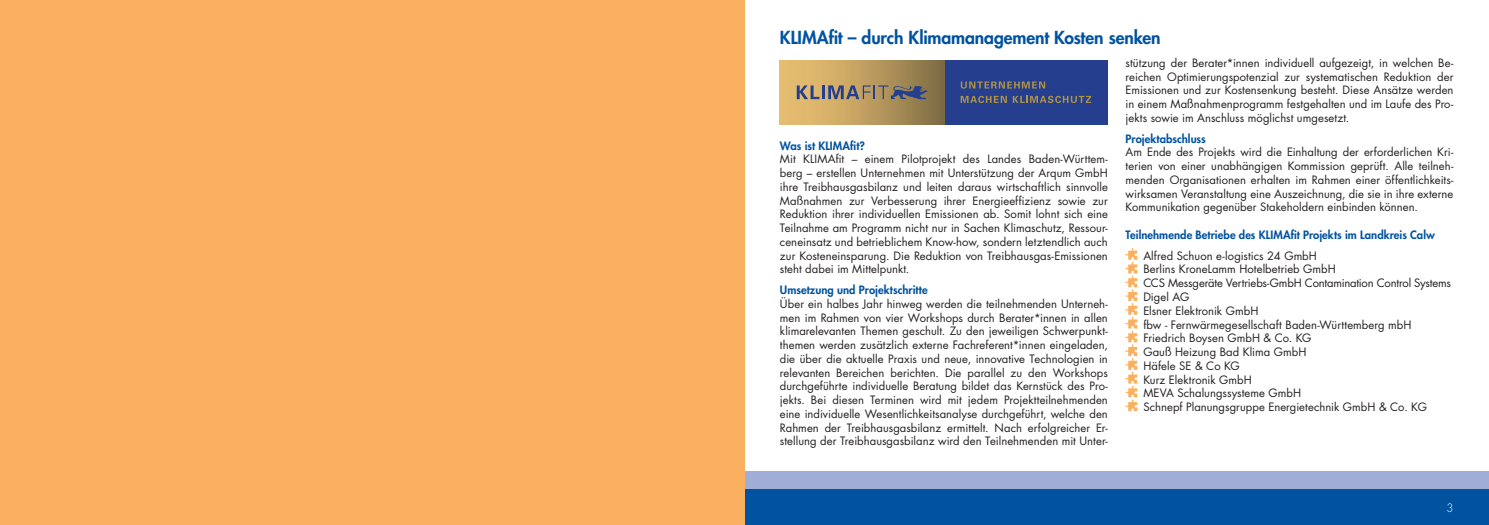
<style>
.page{position:relative;width:1489px;height:525px;background:#fff}
.page>*{position:absolute;margin:0;border:0;box-sizing:border-box;transform-origin:0 0}
.t1{font:800 17.5px "Futura Std";letter-spacing:-.005em;color:#0153a0}
.t2{font:11.25px/13.8px "Futura Std";letter-spacing:.005em;color:#231f20;text-align:justify}
.t3{font:800 11.25px "Futura Std";letter-spacing:.005em;color:#0153a0}
.t4{font:300 11.25px "Futura Std";color:#fff}
</style>
<div class="page">
<svg style="left:1125px;top:248px;width:12px;height:163px"></svg>
<div style="left:943px;top:60px;width:164px;height:64px;background:#253f8e"></div>
<svg style="left:960px;top:81px;width:85px;height:8px"></svg>
<svg style="left:960px;top:96px;width:46px;height:7px"></svg>
<svg style="left:1012px;top:96px;width:79px;height:7px"></svg>
<div style="left:780px;top:60px;width:164px;height:64px;background:linear-gradient(to right,#f3c776,#857248)"></div>
<svg style="left:796px;top:85px;width:23px;height:14px"></svg>
<hr style="left:821px;top:85px;width:3px;height:14px;background:#253f8e">
<svg style="left:828px;top:85px;width:99px;height:14px"></svg>
<div style="left:744px;top:471px;width:744px;height:53px;background:#a0add5"></div>
<div style="left:744px;top:489px;width:744px;height:35px;background:#0153a0"></div>
<div style="left:0;top:0;width:744px;height:524px;background:#fab05f"></div>
<h1 class="t1" style="left:780px;top:27px;width:382px">KLIMAfit – durch Klimamanagement Kosten senken</h1>
<p class="t3" style="left:780px;top:138px;width:86px">Was ist KLIMAfit?</p>
<p class="t2" style="left:780px;top:152px;width:329px">Mit KLIMAfit – einem Pilotprojekt des Landes Baden-Württem&shy;berg – erstellen Unternehmen mit Unterstützung der Arqum GmbH ihre Treibhausgasbilanz und leiten daraus wirtschaftlich sinnvolle Maßnahmen zur Verbesserung ihrer Energieeffizienz sowie zur Reduktion ihrer individuellen Emissionen ab. Somit lohnt sich eine Teilnahme am Programm nicht nur in Sachen Klimaschutz, Ressour&shy;ceneinsatz und betrieblichem Know-how, sondern letztendlich auch zur Kosteneinsparung. Die Reduktion von Treibhausgas-Emissionen steht dabei im Mittelpunkt.</p>
<p class="t3" style="left:780px;top:282px;width:149px">Umsetzung und Projektschritte</p>
<p class="t2" style="left:780px;top:297px;width:329px">Über ein halbes Jahr hinweg werden die teilnehmenden Unterneh&shy;men im Rahmen von vier Workshops durch Berater*innen in allen klimarelevanten Themen geschult. Zu den jeweiligen Schwerpunkt&shy;themen werden zusätzlich externe Fachreferent*innen eingeladen, die über die aktuelle Praxis und neue, innovative Technologien in relevanten Bereichen berichten. Die parallel zu den Workshops durchgeführte individuelle Beratung bildet das Kernstück des Pro&shy;jekts. Bei diesen Terminen wird mit jedem Projektteilnehmenden eine individuelle Wesentlichkeitsanalyse durchgeführt, welche den Rahmen der Treibhausgasbilanz ermittelt. Nach erfolgreicher Er&shy;stellung der Treibhausgasbilanz wird den Teilnehmenden mit Unter-</p>
<p class="t2" style="left:1125px;top:56px;width:329px">stützung der Berater*innen individuell aufgezeigt, in welchen Be&shy;reichen Optimierungspotenzial zur systematischen Reduktion der Emissionen und zur Kostensenkung besteht. Diese Ansätze werden in einem Maßnahmenprogramm festgehalten und im Laufe des Pro&shy;jekts sowie im Anschluss möglichst umgesetzt.</p>
<p class="t3" style="left:1125px;top:131px;width:82px">Projektabschluss</p>
<p class="t2" style="left:1125px;top:145px;width:329px">Am Ende des Projekts wird die Einhaltung der erforderlichen Kri&shy;terien von einer unabhängigen Kommission geprüft. Alle teilneh&shy;menden Organisationen erhalten im Rahmen einer öffentlichkeits&shy;wirksamen Veranstaltung eine Auszeichnung, die sie in ihre externe Kommunikation gegenüber Stakeholdern einbinden können.</p>
<p class="t3" style="left:1125px;top:227px;width:311px">Teilnehmende Betriebe des KLIMAfit Projekts im Landkreis Calw</p>
<p class="t2" style="left:1143px;top:249px;width:309px;text-align:left">Alfred Schuon e-logistics 24 GmbH<br>Berlins KroneLamm Hotelbetrieb GmbH<br>CCS Messgeräte Vertriebs-GmbH Contamination Control Systems<br>Digel AG<br>Elsner Elektronik GmbH<br>fbw - Fernwärmegesellschaft Baden-Württemberg mbH<br>Friedrich Boysen GmbH &amp; Co. KG<br>Gauß Heizung Bad Klima GmbH<br>Häfele SE &amp; Co KG<br>Kurz Elektronik GmbH<br>MEVA Schalungssysteme GmbH<br>Schnepf Planungsgruppe Energietechnik GmbH &amp; Co. KG</p>
<p class="t4" style="left:1446px;top:500px;width:8px">3</p>
</div>
